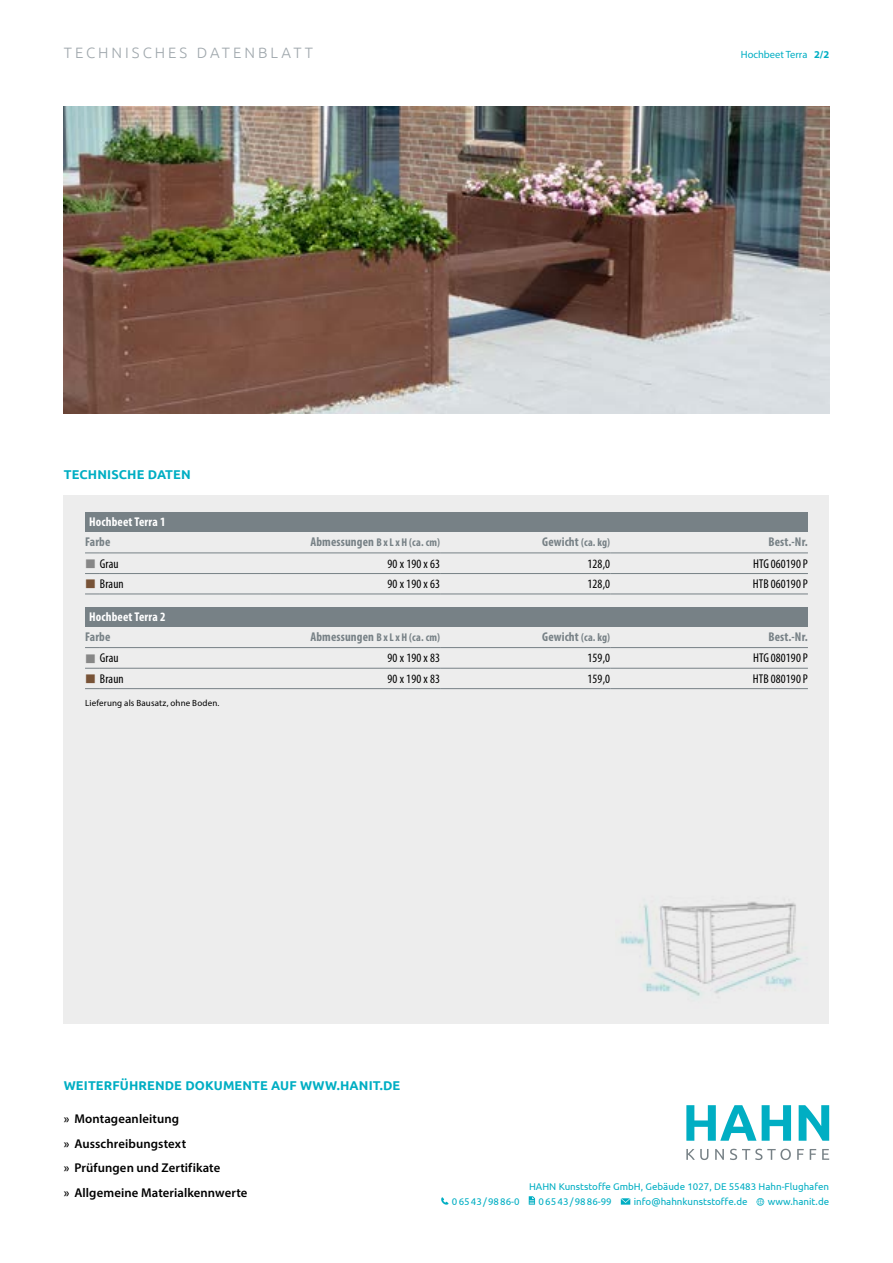
<style>
.page{position:relative;width:893px;height:1263px;background:#fff}
.page>*{position:absolute;margin:0;border:0;box-sizing:border-box;transform-origin:0 0}
.t1{font:300 15px "Ubuntu";letter-spacing:.2em;color:#a0a8ad}
.t2{font:condensed 12.75px "Myriad Pro";letter-spacing:.01em;color:#000}
.t3{font:600 12.75px/24.8px "Myriad Pro";letter-spacing:.01em;color:#000}
.t4{font:700 condensed 12.75px "Myriad Pro";letter-spacing:.01em;color:#778186}
.t5{font:700 12.75px "Ubuntu";letter-spacing:.01em;color:#00aec3}
.t6{font:700 condensed 12.75px "Myriad Pro";letter-spacing:.01em;color:#fff}
.t7{font:700 condensed 11.25px "Myriad Pro";letter-spacing:.085em;color:#778186}
.t8{font:10.5px "Myriad Pro";color:#00aec3}
.t9{font:9.75px "Ubuntu";color:#00aec3}
.t10{font:9px "Myriad Pro";letter-spacing:.02em;color:#000}
.s1{font-weight:700}
.s2{font-size:12.75px}
.s3{font-size:11.25px}
.s4{font-family:"Cambria";font-stretch:normal;color:#878787}
.s5{font-family:"Cambria";font-stretch:normal;color:#785337}
</style>
<div class="page">
<div style="left:64px;top:496px;width:765px;height:528px;background:#ededed"></div>
<div style="left:85px;top:512px;width:723px;height:19px;background:#778186"></div>
<svg style="left:85px;top:552px;width:15px;height:1px"></svg>
<hr style="left:100px;top:552px;width:170px;height:1px;background:#778186">
<hr style="left:270px;top:552px;width:170px;height:1px;background:#778186">
<hr style="left:440px;top:552px;width:170px;height:1px;background:#778186">
<hr style="left:610px;top:552px;width:198px;height:1px;background:#778186">
<svg style="left:85px;top:573px;width:15px;height:1px"></svg>
<hr style="left:100px;top:573px;width:170px;height:1px;background:#778186">
<svg style="left:85px;top:594px;width:15px;height:1px"></svg>
<hr style="left:100px;top:594px;width:170px;height:1px;background:#778186">
<hr style="left:270px;top:594px;width:170px;height:1px;background:#778186">
<hr style="left:440px;top:594px;width:170px;height:1px;background:#778186">
<hr style="left:270px;top:573px;width:170px;height:1px;background:#778186">
<hr style="left:610px;top:594px;width:198px;height:1px;background:#778186">
<hr style="left:440px;top:573px;width:170px;height:1px;background:#778186">
<hr style="left:610px;top:573px;width:198px;height:1px;background:#778186">
<div style="left:85px;top:607px;width:723px;height:19px;background:#778186"></div>
<svg style="left:85px;top:647px;width:15px;height:1px"></svg>
<hr style="left:100px;top:647px;width:170px;height:1px;background:#778186">
<hr style="left:270px;top:647px;width:170px;height:1px;background:#778186">
<hr style="left:440px;top:647px;width:170px;height:1px;background:#778186">
<hr style="left:610px;top:647px;width:198px;height:1px;background:#778186">
<svg style="left:85px;top:668px;width:15px;height:1px"></svg>
<hr style="left:100px;top:668px;width:170px;height:1px;background:#778186">
<svg style="left:85px;top:688px;width:15px;height:1px"></svg>
<hr style="left:100px;top:688px;width:170px;height:1px;background:#778186">
<hr style="left:270px;top:688px;width:170px;height:1px;background:#778186">
<hr style="left:440px;top:688px;width:170px;height:1px;background:#778186">
<hr style="left:270px;top:668px;width:170px;height:1px;background:#778186">
<hr style="left:610px;top:688px;width:198px;height:1px;background:#778186">
<hr style="left:440px;top:668px;width:170px;height:1px;background:#778186">
<hr style="left:610px;top:668px;width:198px;height:1px;background:#778186">
<img style="left:619px;top:901px;width:187px;height:97px">
<img style="left:64px;top:107px;width:765px;height:306px">
<svg style="left:441px;top:1197px;width:7px;height:8px"></svg>
<svg style="left:529px;top:1196px;width:6px;height:9px"></svg>
<svg style="left:621px;top:1198px;width:9px;height:7px"></svg>
<svg style="left:756px;top:1198px;width:8px;height:8px"></svg>
<svg style="left:762px;top:1105px;width:29px;height:36px"></svg>
<svg style="left:799px;top:1105px;width:30px;height:36px"></svg>
<svg style="left:686px;top:1149px;width:143px;height:11px"></svg>
<svg style="left:686px;top:1105px;width:70px;height:36px"></svg>
<p class="t1" style="left:64px;top:44px;width:251px">TECHNISCHES DATENBLATT</p>
<p class="t8" style="left:741px;top:48px;width:90px">Hochbeet Terra <span class="s1">2/2</span></p>
<p class="t5" style="left:64px;top:467px;width:129px">TECHNISCHE DATEN</p>
<p class="t6" style="left:89px;top:514px;width:78px">Hochbeet Terra 1</p>
<p class="t4" style="left:85px;top:534px;width:27px">Farbe</p>
<p class="t7" style="left:310px;top:535px;width:131px"><span class="s2">Abmessungen</span> B xLx H (ca. cm)</p>
<p class="t4" style="left:542px;top:534px;width:70px">Gewicht <span class="s3">(ca. kg)</span></p>
<p class="t4" style="left:768px;top:534px;width:41px">Best.-Nr.</p>
<p class="t2" style="left:85px;top:556px;width:35px"><span class="s4">■</span> Grau</p>
<p class="t2" style="left:388px;top:556px;width:54px">90 x 190 x 63</p>
<p class="t2" style="left:588px;top:556px;width:24px">128,0</p>
<p class="t2" style="left:753px;top:556px;width:56px">HTG 060190 P</p>
<p class="t2" style="left:85px;top:576px;width:40px"><span class="s5">■</span> Braun</p>
<p class="t2" style="left:387px;top:576px;width:54px">90 x 190 x 63</p>
<p class="t2" style="left:588px;top:576px;width:24px">128,0</p>
<p class="t2" style="left:753px;top:576px;width:56px">HTB 060190 P</p>
<p class="t6" style="left:89px;top:609px;width:78px">Hochbeet Terra 2</p>
<p class="t4" style="left:85px;top:628px;width:27px">Farbe</p>
<p class="t7" style="left:310px;top:630px;width:131px"><span class="s2">Abmessungen</span> B xLx H (ca. cm)</p>
<p class="t4" style="left:542px;top:628px;width:70px">Gewicht <span class="s3">(ca. kg)</span></p>
<p class="t4" style="left:768px;top:628px;width:41px">Best.-Nr.</p>
<p class="t2" style="left:85px;top:650px;width:35px"><span class="s4">■</span> Grau</p>
<p class="t2" style="left:388px;top:650px;width:54px">90 x 190 x 83</p>
<p class="t2" style="left:588px;top:650px;width:24px">159,0</p>
<p class="t2" style="left:753px;top:650px;width:56px">HTG 080190 P</p>
<p class="t2" style="left:85px;top:671px;width:40px"><span class="s5">■</span> Braun</p>
<p class="t2" style="left:387px;top:671px;width:54px">90 x 190 x 83</p>
<p class="t2" style="left:588px;top:671px;width:24px">159,0</p>
<p class="t2" style="left:753px;top:671px;width:56px">HTB 080190 P</p>
<p class="t10" style="left:85px;top:698px;width:136px">Lieferung als Bausatz, ohne Boden.</p>
<p class="t5" style="left:64px;top:1077px;width:338px">WEITERFÜHRENDE DOKUMENTE AUF WWW.HANIT.DE</p>
<p class="t3" style="left:64px;top:1106px;width:185px">» Montageanleitung<br>» Ausschreibungstext<br>» Prüfungen und Zertifikate<br>» Allgemeine Materialkennwerte</p>
<p class="t9" style="left:529px;top:1180px;width:302px">HAHN Kunststoffe GmbH, Gebäude 1027, DE 55483 Hahn-Flughafen</p>
<p class="t9" style="left:452px;top:1195px;width:69px">06543/9886-0</p>
<p class="t9" style="left:539px;top:1195px;width:75px">06543/9886-99</p>
<p class="t9" style="left:634px;top:1195px;width:115px">info@hahnkunststoffe.de</p>
<p class="t9" style="left:768px;top:1195px;width:63px">www.hanit.de</p>
</div>
